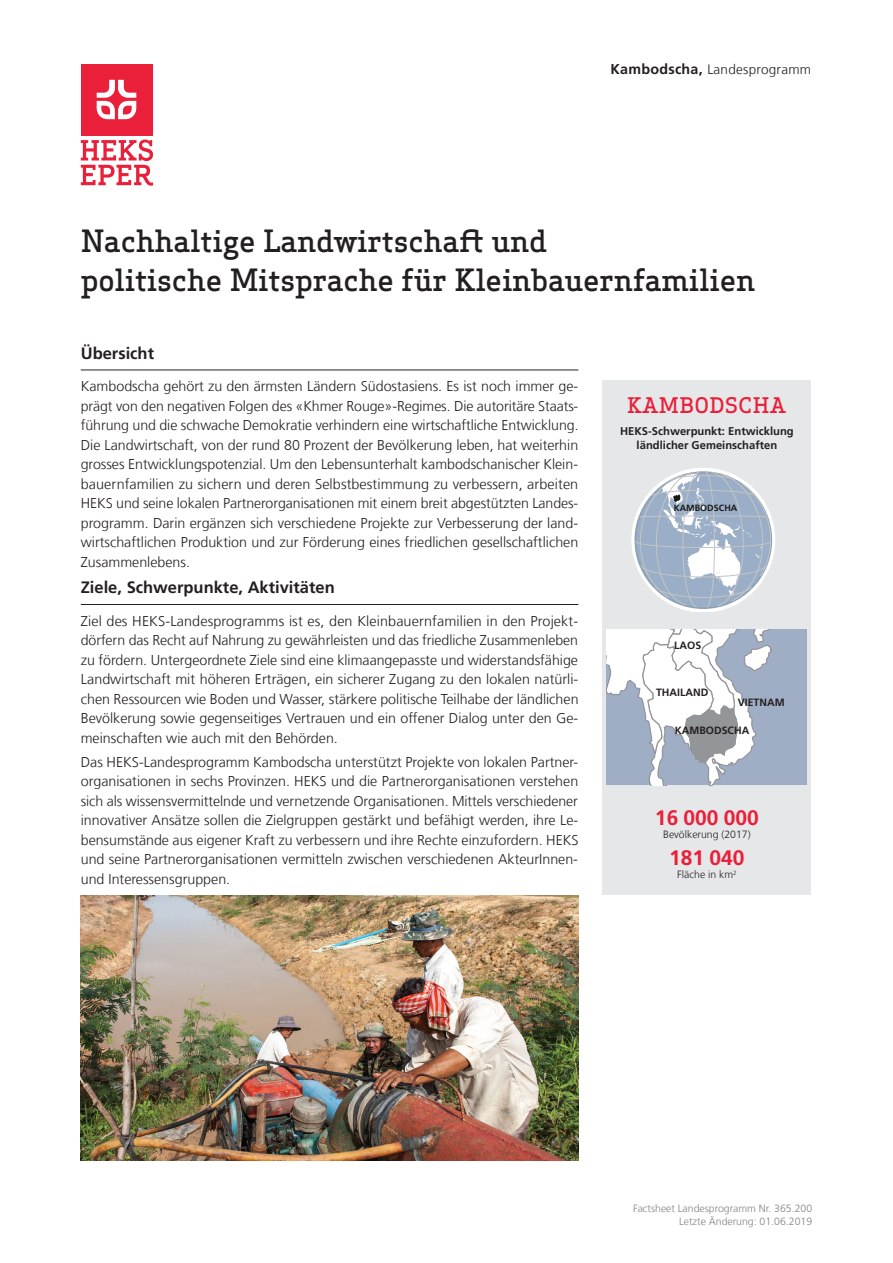
<style>
.page{position:relative;width:893px;height:1263px;background:#fff}
.page>*{position:absolute;margin:0;border:0;box-sizing:border-box;transform-origin:0 0}
.t1{font:500 30px/39px "Apex Serif";letter-spacing:-.01em;color:#231f20}
.t2{font:700 21px "Frutiger LT Com";color:#ea203a}
.t3{font:500 21px "Apex Serif";letter-spacing:.025em;color:#ea203a}
.t4{font:700 16.5px "Frutiger LT Com";color:#231f20}
.t5{font:300 14.25px/19.5px "Frutiger LT Com";color:#231f20;text-align:justify}
.t6{font:300 13.5px "Frutiger LT Com";letter-spacing:.02em;color:#231f20}
.t7{font:700 11.25px/13.4px "Frutiger LT Com";color:#231f20;text-align:center}
.t8{font:300 10.5px/12.6px "Frutiger LT Com";color:#808285;text-align:right}
.t9{font:700 10.5px "Frutiger LT Com";color:#231f20}
.t10{font:300 10.5px "Frutiger LT Com";color:#231f20}
.t11{font:700 9px "Frutiger LT Com";color:#1a1a18}
.s1{font-weight:700;font-size:14.25px}
</style>
<div class="page">
<hr style="left:81px;top:370px;width:497px;height:1px;background:#231f20">
<hr style="left:81px;top:604px;width:497px;height:1px;background:#231f20">
<div style="left:603px;top:381px;width:208px;height:514px;background:#e6e7e9"></div>
<svg style="left:606px;top:629px;width:201px;height:156px;background:#c0c8d5"></svg>
<svg style="left:632px;top:468px;width:143px;height:144px"></svg>
<img style="left:81px;top:895px;width:497px;height:266px">
<div style="left:81px;top:64px;width:71px;height:71px;background:#ea203a"></div>
<svg style="left:97px;top:80px;width:39px;height:39px"></svg>
<svg style="left:81px;top:140px;width:72px;height:46px"></svg>
<p class="t6" style="left:610px;top:62px;width:202px"><span class="s1">Kambodscha,</span> Landesprogramm</p>
<h1 class="t1" style="left:81px;top:221px;width:676px">Nachhaltige Landwirtschaft und<br>politische Mitsprache für Kleinbauernfamilien</h1>
<p class="t4" style="left:81px;top:343px;width:75px">Übersicht</p>
<p class="t5" style="left:81px;top:377px;width:499px">Kambodscha gehört zu den ärmsten Ländern Südostasiens. Es ist noch immer ge&shy;prägt von den negativen Folgen des «Khmer Rouge»-Regimes. Die autoritäre Staats&shy;führung und die schwache Demokratie verhindern eine wirtschaftliche Entwicklung.<br>Die Landwirtschaft, von der rund 80 Prozent der Bevölkerung leben, hat weiterhin grosses Entwicklungspotenzial. Um den Lebensunterhalt kambodschanischer Klein&shy;bauernfamilien zu sichern und deren Selbstbestimmung zu verbessern, arbeiten HEKS und seine lokalen Partnerorganisationen mit einem breit abgestützten Landes&shy;programm. Darin ergänzen sich verschiedene Projekte zur Verbesserung der land&shy;wirtschaftlichen Produktion und zur Förderung eines friedlichen gesellschaftlichen Zusammenlebens.</p>
<p class="t4" style="left:81px;top:578px;width:256px">Ziele, Schwerpunkte, Aktivitäten</p>
<p class="t5" style="left:81px;top:611px;width:499px">Ziel des HEKS-Landesprogramms ist es, den Kleinbauernfamilien in den Projekt&shy;dörfern das Recht auf Nahrung zu gewährleisten und das friedliche Zusammenleben zu fördern. Untergeordnete Ziele sind eine klimaangepasste und widerstandsfähige Landwirtschaft mit höheren Erträgen, ein sicherer Zugang zu den lokalen natürli&shy;chen Ressourcen wie Boden und Wasser, stärkere politische Teilhabe der ländlichen Bevölkerung sowie gegenseitiges Vertrauen und ein offener Dialog unter den Ge&shy;meinschaften wie auch mit den Behörden.</p>
<p class="t5" style="left:81px;top:752px;width:499px">Das HEKS-Landesprogramm Kambodscha unterstützt Projekte von lokalen Partner&shy;organisationen in sechs Provinzen. HEKS und die Partnerorganisationen verstehen sich als wissensvermittelnde und vernetzende Organisationen. Mittels verschiedener innovativer Ansätze sollen die Zielgruppen gestärkt und befähigt werden, ihre Le&shy;bensumstände aus eigener Kraft zu verbessern und ihre Rechte einzufordern. HEKS und seine Partnerorganisationen vermitteln zwischen verschiedenen AkteurInnen&shy;und Interessensgruppen.</p>
<h2 class="t3" style="left:627px;top:392px;width:160px">KAMBODSCHA</h2>
<p class="t7" style="left:620px;top:425px;width:175px">HEKS-Schwerpunkt: Entwicklung ländlicher Gemeinschaften</p>
<p class="t11" style="left:674px;top:503px;width:65px">KAMBODSCHA</p>
<p class="t9" style="left:674px;top:639px;width:29px">LAOS</p>
<p class="t9" style="left:656px;top:686px;width:54px">THAILAND</p>
<p class="t9" style="left:675px;top:724px;width:76px">KAMBODSCHA</p>
<p class="t9" style="left:738px;top:696px;width:48px">VIETNAM</p>
<h2 class="t2" style="left:655px;top:805px;width:105px">16 000 000</h2>
<p class="t10" style="left:663px;top:828px;width:89px">Bevölkerung (2017)</p>
<h2 class="t2" style="left:669px;top:845px;width:77px">181 040</h2>
<p class="t10" style="left:677px;top:869px;width:61px">Fläche in km<sup>2</sup></p>
<p class="t8" style="left:633px;top:1202px;width:181px">Factsheet Landesprogramm Nr. 365.200<br>Letzte Änderung: 01.06.2019</p>
</div>
